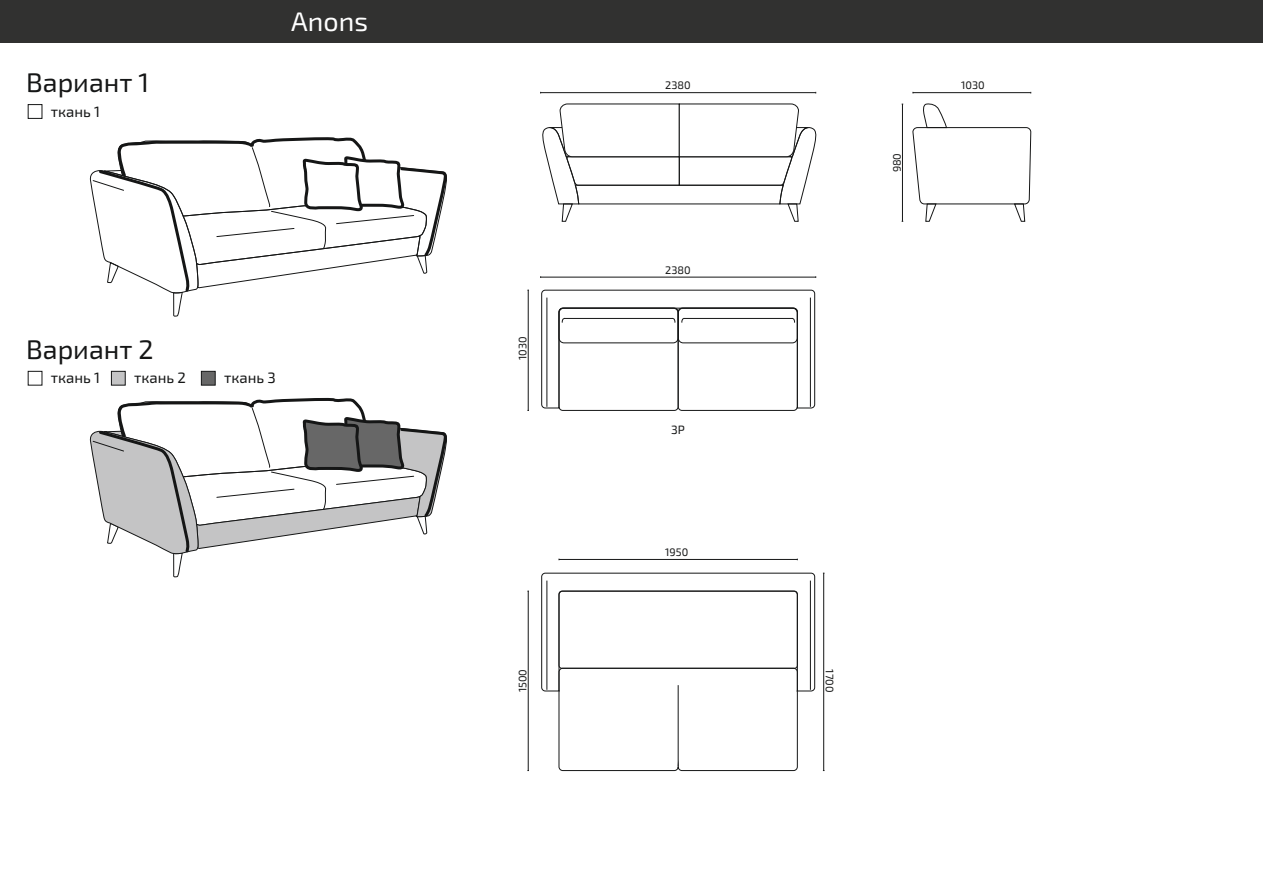
<style>
.page{position:relative;width:1263px;height:893px;background:#fff}
.page>*{position:absolute;margin:0;border:0;box-sizing:border-box;transform-origin:0 0}
.t1{font:26.85px "Exo 2.0";color:#151616}
.t2{font:26.85px "Exo 2.0";color:#fff}
.t3{font:15px "Exo 2.0";color:#151616}
.t4{font:12px "Exo 2.0";color:#151616}
.t5{font:10.95px "Exo 2.0";color:#151616}
</style>
<div class="page">
<div style="left:0;top:0;width:1263px;height:43px;background:#313130"></div>
<svg style="left:27px;top:104px;width:16px;height:15px"></svg>
<svg style="left:27px;top:370px;width:16px;height:16px"></svg>
<svg style="left:111px;top:370px;width:15px;height:16px"></svg>
<svg style="left:201px;top:370px;width:15px;height:16px"></svg>
<svg style="left:89px;top:137px;width:358px;height:180px"></svg>
<svg style="left:89px;top:397px;width:358px;height:181px"></svg>
<svg style="left:542px;top:103px;width:275px;height:119px"></svg>
<svg style="left:913px;top:103px;width:119px;height:119px"></svg>
<svg style="left:541px;top:289px;width:274px;height:120px"></svg>
<hr style="left:546px;top:298px;width:1px;height:109px;background:#151616">
<hr style="left:810px;top:298px;width:1px;height:109px;background:#151616">
<svg style="left:541px;top:572px;width:274px;height:199px"></svg>
<hr style="left:546px;top:581px;width:1px;height:109px;background:#151616">
<hr style="left:810px;top:581px;width:1px;height:109px;background:#151616">
<div style="left:558px;top:591px;width:240px;height:78px;border:1px solid #151616;border-radius:3px"></div>
<hr style="left:678px;top:685px;width:1px;height:81px;background:#151616">
<hr style="left:541px;top:92px;width:275px;height:1px;background:#151616">
<hr style="left:902px;top:104px;width:1px;height:117px;background:#151616">
<hr style="left:913px;top:92px;width:118px;height:1px;background:#151616">
<hr style="left:541px;top:277px;width:275px;height:1px;background:#151616">
<hr style="left:528px;top:290px;width:1px;height:120px;background:#151616">
<hr style="left:528px;top:591px;width:1px;height:179px;background:#151616">
<hr style="left:559px;top:559px;width:238px;height:1px;background:#151616">
<hr style="left:823px;top:573px;width:1px;height:197px;background:#151616">
<h1 class="t1" style="left:26px;top:74px;width:124px">Вариант 1</h1>
<h2 class="t3" style="left:51px;top:106px;width:51px">ткань 1</h2>
<h1 class="t2" style="left:291px;top:12px;width:78px">Anons</h1>
<h1 class="t1" style="left:26px;top:340px;width:129px">Вариант 2</h1>
<h2 class="t3" style="left:134px;top:373px;width:53px">ткань 2</h2>
<h2 class="t3" style="left:224px;top:373px;width:53px">ткань 3</h2>
<h2 class="t3" style="left:51px;top:373px;width:51px">ткань 1</h2>
<p class="t5" style="left:519px;top:360px;width:25px;rotate:-90deg">1030</p>
<p class="t5" style="left:519px;top:692px;width:25px;rotate:-90deg">1500</p>
<p class="t5" style="left:665px;top:82px;width:27px">2380</p>
<p class="t5" style="left:665px;top:266px;width:27px">2380</p>
<p class="t4" style="left:671px;top:425px;width:15px">3Р</p>
<p class="t5" style="left:665px;top:548px;width:25px">1950</p>
<p class="t5" style="left:893px;top:172px;width:21px;rotate:-90deg">980</p>
<p class="t5" style="left:961px;top:82px;width:25px">1030</p>
<p class="t5" style="left:834px;top:669px;width:25px;rotate:90deg">1700</p>
</div>
